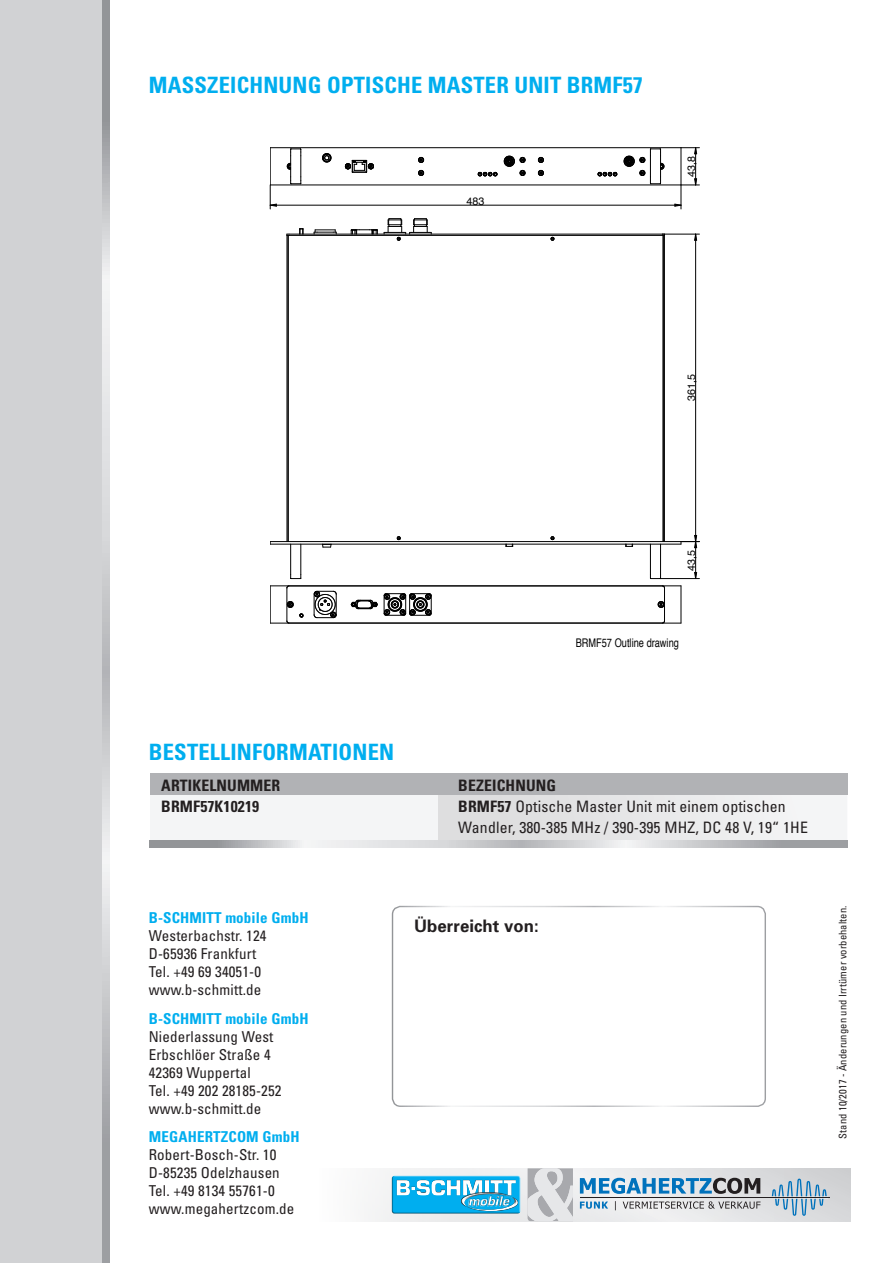
<style>
.page{position:relative;width:893px;height:1263px;background:#fff}
.page>*{position:absolute;margin:0;border:0;box-sizing:border-box;transform-origin:0 0}
.t1{font:700 condensed 22.5px "Univers";letter-spacing:.01em;color:#00aeef}
.t2{font:700 17.25px "Univers";letter-spacing:.005em;color:#231f20}
.t3{font:condensed 15.75px/21.3px "Univers";letter-spacing:.01em;color:#231f20}
.t4{font:700 condensed 15.75px "Univers";letter-spacing:.01em;color:#231f20}
.t5{font:condensed 15px/18px "Univers";letter-spacing:.01em;color:#231f20}
.t6{font:11.85px "Helvetica";color:#000;scale:.77 1}
.t7{font:10.8px "Helvetica";color:#000}
.t8{font:condensed 10.5px "Univers";letter-spacing:.01em;color:#231f20}
.s1{font-weight:700}
.s2{font-weight:700;color:#00aeef}
</style>
<div class="page">
<svg style="left:322px;top:153px;width:10px;height:10px"></svg>
<hr style="left:681px;top:148px;width:1px;height:37px;background:#000">
<hr style="left:270px;top:148px;width:1px;height:37px;background:#000">
<hr style="left:270px;top:147px;width:411px;height:1px;background:#000">
<hr style="left:270px;top:185px;width:411px;height:1px;background:#000">
<svg style="left:287px;top:149px;width:15px;height:35px"></svg>
<svg style="left:598px;top:172px;width:20px;height:5px"></svg>
<svg style="left:478px;top:172px;width:20px;height:5px"></svg>
<svg style="left:345px;top:160px;width:29px;height:13px"></svg>
<svg style="left:538px;top:157px;width:6px;height:6px"></svg>
<svg style="left:538px;top:170px;width:6px;height:6px"></svg>
<svg style="left:624px;top:149px;width:41px;height:35px"></svg>
<svg style="left:418px;top:157px;width:6px;height:6px"></svg>
<svg style="left:418px;top:170px;width:6px;height:6px"></svg>
<svg style="left:504px;top:156px;width:22px;height:20px"></svg>
<svg style="left:322px;top:545px;width:10px;height:3px"></svg>
<hr style="left:289px;top:235px;width:373px;height:1px;background:#000">
<hr style="left:289px;top:234px;width:373px;height:1px;background:#000">
<hr style="left:650px;top:544px;width:1px;height:31px;background:#000">
<hr style="left:660px;top:544px;width:1px;height:31px;background:#000">
<svg style="left:650px;top:575px;width:11px;height:4px"></svg>
<hr style="left:664px;top:235px;width:1px;height:307px;background:#000">
<hr style="left:663px;top:235px;width:1px;height:307px;background:#000">
<svg style="left:551px;top:237px;width:4px;height:4px"></svg>
<hr style="left:287px;top:235px;width:1px;height:307px;background:#000">
<hr style="left:288px;top:235px;width:1px;height:307px;background:#000">
<hr style="left:270px;top:541px;width:411px;height:1px;background:#000">
<hr style="left:270px;top:544px;width:411px;height:1px;background:#000">
<svg style="left:551px;top:536px;width:4px;height:4px"></svg>
<svg style="left:397px;top:536px;width:4px;height:4px"></svg>
<hr style="left:301px;top:544px;width:1px;height:31px;background:#000">
<hr style="left:290px;top:544px;width:1px;height:31px;background:#000">
<svg style="left:290px;top:575px;width:12px;height:4px"></svg>
<svg style="left:351px;top:229px;width:27px;height:5px"></svg>
<svg style="left:625px;top:544px;width:8px;height:3px"></svg>
<svg style="left:314px;top:230px;width:23px;height:4px"></svg>
<svg style="left:384px;top:218px;width:48px;height:23px"></svg>
<svg style="left:299px;top:228px;width:5px;height:6px"></svg>
<svg style="left:506px;top:544px;width:7px;height:3px"></svg>
<hr style="left:664px;top:588px;width:1px;height:33px;background:#000">
<hr style="left:287px;top:588px;width:1px;height:33px;background:#000">
<hr style="left:681px;top:586px;width:1px;height:37px;background:#000">
<hr style="left:270px;top:586px;width:1px;height:37px;background:#000">
<hr style="left:270px;top:586px;width:411px;height:1px;background:#000">
<hr style="left:270px;top:623px;width:411px;height:1px;background:#000">
<svg style="left:299px;top:614px;width:5px;height:4px"></svg>
<svg style="left:351px;top:600px;width:27px;height:9px"></svg>
<svg style="left:314px;top:591px;width:23px;height:27px"></svg>
<svg style="left:384px;top:593px;width:48px;height:23px"></svg>
<svg style="left:287px;top:601px;width:7px;height:7px"></svg>
<svg style="left:658px;top:601px;width:6px;height:7px"></svg>
<hr style="left:662px;top:234px;width:37px;height:1px;background:#000">
<hr style="left:695px;top:234px;width:1px;height:308px;background:#000">
<hr style="left:660px;top:578px;width:39px;height:1px;background:#000">
<svg style="left:681px;top:535px;width:18px;height:13px"></svg>
<hr style="left:695px;top:542px;width:1px;height:36px;background:#000">
<svg style="left:270px;top:185px;width:7px;height:24px"></svg>
<hr style="left:270px;top:205px;width:411px;height:1px;background:#000">
<svg style="left:675px;top:179px;width:24px;height:30px"></svg>
<svg style="left:681px;top:147px;width:18px;height:8px"></svg>
<hr style="left:695px;top:148px;width:1px;height:37px;background:#000">
<div style="left:320px;top:1168px;width:530px;height:53px;background:linear-gradient(to right,#fafafa,#d8d9db)"></div>
<div style="left:392px;top:1175px;width:129px;height:40px;background:#231f20;opacity:.75"></div>
<div style="left:393px;top:1177px;width:126px;height:35px;background:#00aeef"></div>
<div style="left:394px;top:1178px;width:17px;height:18px;background:#231f20;opacity:.85"></div>
<div style="left:414px;top:1178px;width:16px;height:18px;background:#231f20;opacity:.85"></div>
<div style="left:429px;top:1178px;width:16px;height:18px;background:#231f20;opacity:.85"></div>
<div style="left:445px;top:1178px;width:17px;height:18px;background:#01a7e5"></div>
<div style="left:460px;top:1178px;width:23px;height:18px;background:#01a6e4"></div>
<div style="left:483px;top:1178px;width:7px;height:15px;background:#01a6e4"></div>
<div style="left:489px;top:1178px;width:15px;height:16px;background:#01a6e4"></div>
<div style="left:501px;top:1178px;width:16px;height:18px;background:#01a7e5"></div>
<div style="left:466px;top:1196px;width:52px;height:16px;background:#231f20;opacity:.75"></div>
<svg style="left:397px;top:1180px;width:121px;height:31px"></svg>
<div style="left:504px;top:1198px;width:6px;height:7px;background:#fff;opacity:.75"></div>
<div style="left:502px;top:1199px;width:8px;height:7px;background:#231f20;opacity:.75"></div>
<svg style="left:772px;top:1178px;width:55px;height:38px"></svg>
<svg style="left:580px;top:1196px;width:248px;height:1px"></svg>
<hr style="left:580px;top:1197px;width:249px;height:1px;background:#231f20">
<svg style="left:615px;top:1201px;width:145px;height:9px"></svg>
<svg style="left:580px;top:1201px;width:28px;height:8px"></svg>
<svg style="left:580px;top:1178px;width:180px;height:16px"></svg>
<svg style="left:528px;top:1168px;width:45px;height:53px"></svg>
<div style="left:392px;top:906px;width:374px;height:201px;border:1px solid #fff;border-radius:8px"></div>
<div style="left:0;top:0;width:106px;height:1263px;background:#d1d2d4"></div>
<svg style="left:102px;top:0;width:7px;height:1263px"></svg>
<div style="left:150px;top:774px;width:697px;height:21px;background:#b1b2b5"></div>
<svg style="left:150px;top:795px;width:697px;height:46px;fill:#f2f3f4"></svg>
<svg style="left:150px;top:841px;width:697px;height:7px"></svg>
<p class="t1" style="left:149px;top:72px;width:496px">MASSZEICHNUNG OPTISCHE MASTER UNIT BRMF57</p>
<p class="t7" style="left:467px;top:193px;width:19px">483</p>
<p class="t7" style="left:683px;top:177px;width:22px;rotate:-90deg">43,8</p>
<p class="t1" style="left:149px;top:738px;width:247px">BESTELLINFORMATIONEN</p>
<p class="t7" style="left:683px;top:401px;width:28px;rotate:-90deg">361,5</p>
<p class="t7" style="left:683px;top:570px;width:22px;rotate:-90deg">43,5</p>
<p class="t6" style="left:576px;top:634px;width:135px">BRMF57 Outline drawing</p>
<p class="t4" style="left:161px;top:775px;width:121px">ARTIKELNUMMER</p>
<p class="t4" style="left:458px;top:775px;width:99px">BEZEICHNUNG</p>
<p class="t4" style="left:161px;top:796px;width:99px">BRMF57K10219</p>
<p class="t3" style="left:458px;top:795px;width:351px"><span class="s1">BRMF57</span> Optische Master Unit mit einem optischen<br>Wandler, 380-385 MHz / 390-395 MHZ, DC 48 V, 19“ 1HE</p>
<p class="t5" style="left:149px;top:909px;width:161px"><span class="s2">B-SCHMITT mobile GmbH<br></span>Westerbachstr. 124<br>D-65936 Frankfurt<br>Tel. +49 69 34051-0 www.b-schmitt.de</p>
<p class="t5" style="left:149px;top:1009px;width:161px"><span class="s2">B-SCHMITT mobile GmbH<br></span>Niederlassung West<br>Erbschlöer Straße 4</p>
<p class="t5" style="left:149px;top:1063px;width:134px">42369 Wuppertal<br>Tel. +49 202 28185-252 www.b-schmitt.de</p>
<p class="t5" style="left:149px;top:1128px;width:152px"><span class="s2">MEGAHERTZCOM GmbH<br></span>Robert-Bosch-Str. 10</p>
<p class="t5" style="left:149px;top:1164px;width:147px">D-85235 Odelzhausen<br>Tel. +49 8134 55761-0 www.megahertzcom.de</p>
<p class="t2" style="left:414px;top:915px;width:126px">Überreicht von:</p>
<p class="t8" style="left:836px;top:1138px;width:234px;rotate:-90deg">Stand 10/2017 - Änderungen und Irrtümer vorbehalten.</p>
</div>
